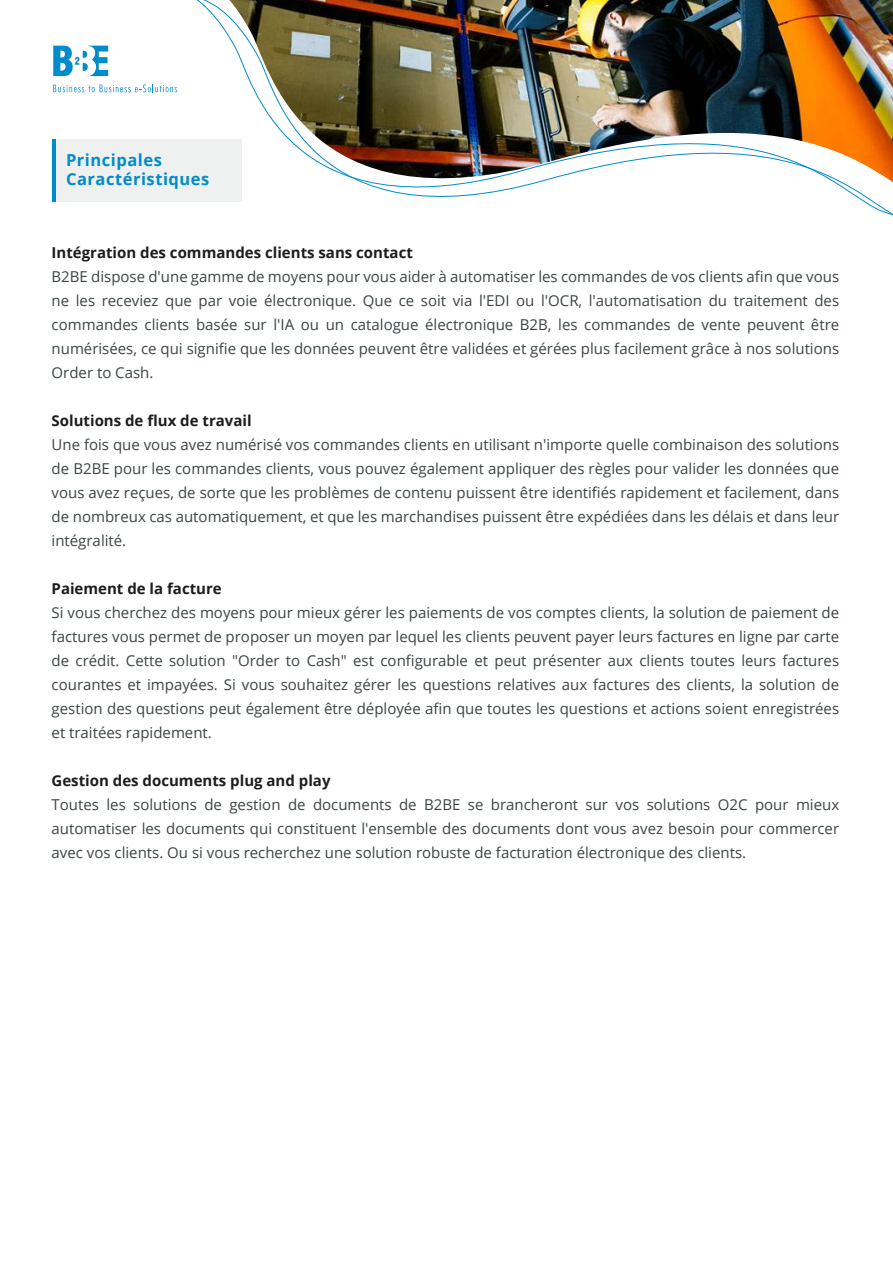
<style>
.page{position:relative;width:893px;height:1263px;background:#fff}
.page>*{position:absolute;margin:0;border:0;box-sizing:border-box;transform-origin:0 0}
.t1{font:700 16.5px/19.8px "Open Sans";letter-spacing:.03em;color:#008ccb}
.t2{font:15px/24px "Open Sans";color:#3c4445;text-align:justify}
.t3{font:700 15px "Open Sans";color:#1d1d1b}
</style>
<div class="page">
<svg style="left:53px;top:45px;width:55px;height:31px"></svg>
<svg style="left:53px;top:84px;width:111px;height:8px"></svg>
<img style="left:187px;top:0;width:706px;height:216px">
<div style="left:52px;top:139px;width:190px;height:62px;background:#eff0f0"></div>
<hr style="left:52px;top:139px;width:4px;height:62px;background:#008ccb">
<p class="t1" style="left:66px;top:149px;width:145px">Principales<br>Caractéristiques</p>
<p class="t3" style="left:52px;top:242px;width:363px">Intégration des commandes clients sans contact</p>
<p class="t2" style="left:52px;top:264px;width:789px">B2BE dispose d'une gamme de moyens pour vous aider à automatiser les commandes de vos clients afin que vous ne les receviez que par voie électronique. Que ce soit via l'EDI ou l'OCR, l'automatisation du traitement des commandes clients basée sur l'IA ou un catalogue électronique B2B, les commandes de vente peuvent être numérisées, ce qui signifie que les données peuvent être validées et gérées plus facilement grâce à nos solutions Order to Cash.</p>
<p class="t3" style="left:52px;top:410px;width:202px">Solutions de flux de travail</p>
<p class="t2" style="left:52px;top:432px;width:789px">Une fois que vous avez numérisé vos commandes clients en utilisant n'importe quelle combinaison des solutions de B2BE pour les commandes clients, vous pouvez également appliquer des règles pour valider les données que vous avez reçues, de sorte que les problèmes de contenu puissent être identifiés rapidement et facilement, dans de nombreux cas automatiquement, et que les marchandises puissent être expédiées dans les délais et dans leur intégralité.</p>
<p class="t3" style="left:52px;top:578px;width:172px">Paiement de la facture</p>
<p class="t2" style="left:52px;top:600px;width:789px">Si vous cherchez des moyens pour mieux gérer les paiements de vos comptes clients, la solution de paiement de factures vous permet de proposer un moyen par lequel les clients peuvent payer leurs factures en ligne par carte de crédit. Cette solution "Order to Cash" est configurable et peut présenter aux clients toutes leurs factures courantes et impayées. Si vous souhaitez gérer les questions relatives aux factures des clients, la solution de gestion des questions peut également être déployée afin que toutes les questions et actions soient enregistrées et traitées rapidement.</p>
<p class="t3" style="left:52px;top:770px;width:280px">Gestion des documents plug and play</p>
<p class="t2" style="left:52px;top:792px;width:789px">Toutes les solutions de gestion de documents de B2BE se brancheront sur vos solutions O2C pour mieux automatiser les documents qui constituent l'ensemble des documents dont vous avez besoin pour commercer avec vos clients. Ou si vous recherchez une solution robuste de facturation électronique des clients.</p>
</div>
